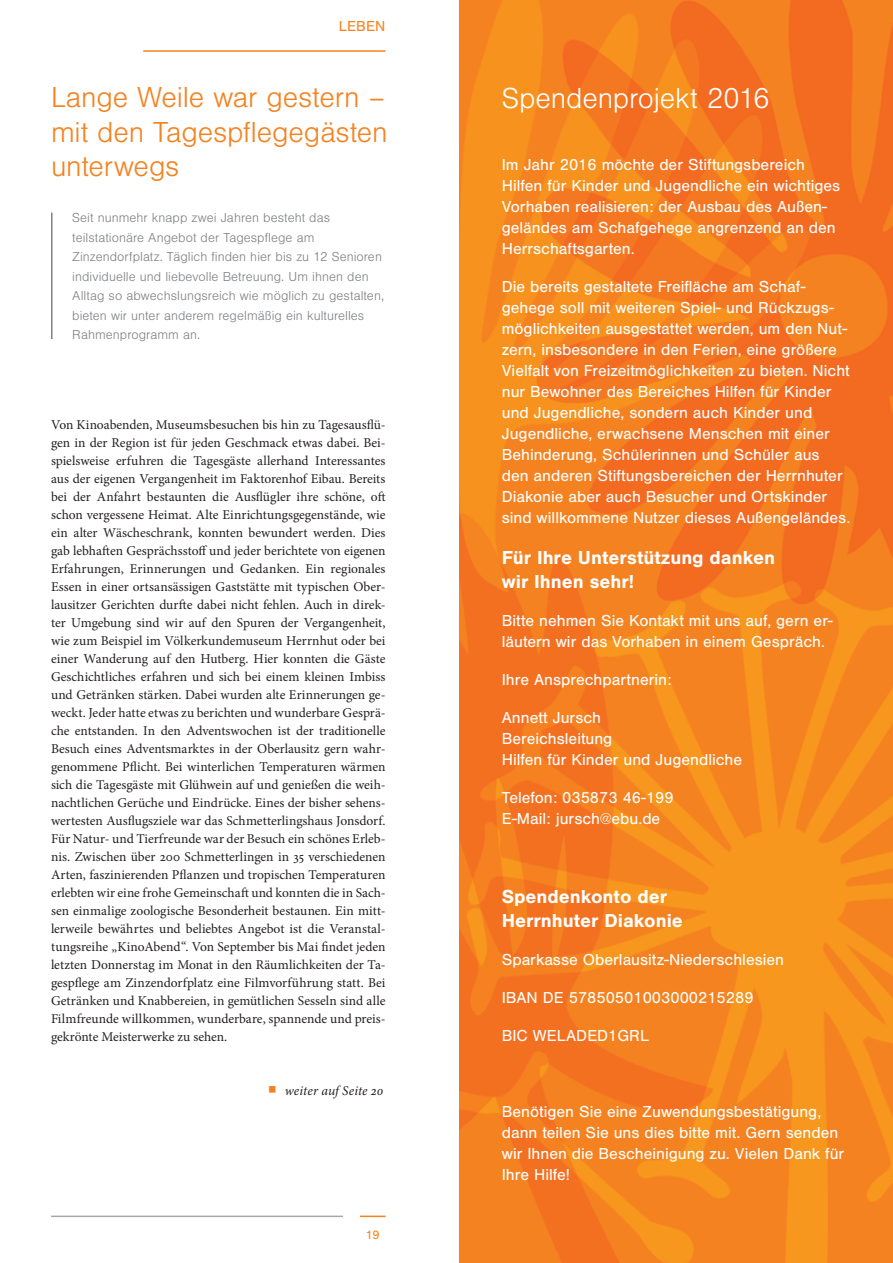
<style>
.page{position:relative;width:893px;height:1263px;background:#fff}
.page>*{position:absolute;margin:0;border:0;box-sizing:border-box;transform-origin:0 0}
.t1{font:300 30px/34.5px "Nimbus San";letter-spacing:-.005em;color:#f58220;text-align:justify}
.t2{font:300 30px "Nimbus San";letter-spacing:-.005em;color:#fff}
.t3{font:700 19.5px/24px "Nimbus San";color:#fff}
.t4{font:16.5px/21px "Nimbus San";color:#fff}
.t5{font:15px "Nimbus San";letter-spacing:.01em;color:#f58220}
.t6{font:13.5px/18px "Minion Pro";letter-spacing:-.005em;color:#231f20;text-align:justify}
.t7{font:300 13.5px/19.5px "Nimbus San";letter-spacing:.005em;color:#808285}
.t8{font:italic 13.5px "Minion Pro";letter-spacing:.005em;color:#231f20}
.t9{font:12.75px "Nimbus San";color:#f58220}
.s1{font-style:normal;font-size:22.5px;color:#f58220}
</style>
<div class="page">
<img style="left:459px;top:0;width:434px;height:1263px">
<hr style="left:51px;top:212px;width:2px;height:127px;background:#808285">
<hr style="left:51px;top:1215px;width:292px;height:2px;background:#a8a9ad">
<hr style="left:360px;top:1215px;width:26px;height:2px;background:#f58220">
<hr style="left:143px;top:50px;width:243px;height:2px;background:#f58220">
<p class="t5" style="left:339px;top:18px;width:48px">LEBEN</p>
<h1 class="t1" style="left:51px;top:81px;width:338px">Lange Weile war gestern – mit den Tagespflegegästen unterwegs</h1>
<p class="t7" style="left:72px;top:208px;width:313px">Seit nunmehr knapp zwei Jahren besteht das teilstationäre Angebot der Tagespflege am Zinzendorfplatz. Täglich finden hier bis zu 12 Senioren individuelle und liebevolle Betreuung. Um ihnen den Alltag so abwechslungsreich wie möglich zu gestalten, bieten wir unter anderem regelmäßig ein kulturelles Rahmenprogramm an.</p>
<p class="t6" style="left:51px;top:416px;width:336px">Von Kinoabenden, Museumsbesuchen bis hin zu Tagesausflü&shy;gen in der Region ist für jeden Geschmack etwas dabei. Bei&shy;spielsweise erfuhren die Tagesgäste allerhand Interessantes aus der eigenen Vergangenheit im Faktorenhof Eibau. Bereits bei der Anfahrt bestaunten die Ausflügler ihre schöne, oft schon vergessene Heimat. Alte Einrichtungsgegenstände, wie ein alter Wäscheschrank, konnten bewundert werden. Dies gab lebhaften Gesprächsstoff und jeder berichtete von eigenen Erfahrungen, Erinnerungen und Gedanken. Ein regionales Essen in einer ortsansässigen Gaststätte mit typischen Ober&shy;lausitzer Gerichten durfte dabei nicht fehlen. Auch in direk&shy;ter Umgebung sind wir auf den Spuren der Vergangenheit, wie zum Beispiel im Völkerkundemuseum Herrnhut oder bei einer Wanderung auf den Hutberg. Hier konnten die Gäste Geschichtliches erfahren und sich bei einem kleinen Imbiss und Getränken stärken. Dabei wurden alte Erinnerungen ge&shy;weckt. Jeder hatte etwas zu berichten und wunderbare Gesprä&shy;che entstanden. In den Adventswochen ist der traditionelle Besuch eines Adventsmarktes in der Oberlausitz gern wahr&shy;genommene Pflicht. Bei winterlichen Temperaturen wärmen sich die Tagesgäste mit Glühwein auf und genießen die weih&shy;nachtlichen Gerüche und Eindrücke. Eines der bisher sehens&shy;wertesten Ausflugsziele war das Schmetterlingshaus Jonsdorf.<br>Für Natur- und Tierfreunde war der Besuch ein schönes Erleb&shy;nis. Zwischen über 200 Schmetterlingen in 35 verschiedenen Arten, faszinierenden Pflanzen und tropischen Temperaturen erlebten wir eine frohe Gemeinschaft und konnten die in Sach&shy;sen einmalige zoologische Besonderheit bestaunen. Ein mitt&shy;lerweile bewährtes und beliebtes Angebot ist die Veranstal&shy;tungsreihe „KinoAbend“. Von September bis Mai findet jeden letzten Donnerstag im Monat in den Räumlichkeiten der Ta&shy;gespflege am Zinzendorfplatz eine Filmvorführung statt. Bei Getränken und Knabbereien, in gemütlichen Sesseln sind alle Filmfreunde willkommen, wunderbare, spannende und preis&shy;gekrönte Meisterwerke zu sehen.</p>
<p class="t8" style="left:268px;top:1081px;width:117px"><span class="s1">■</span> weiter auf Seite 20</p>
<p class="t9" style="left:366px;top:1228px;width:15px">19</p>
<h1 class="t2" style="left:502px;top:83px;width:270px">Spendenprojekt 2016</h1>
<p class="t4" style="left:502px;top:154px;width:340px">Im Jahr 2016 möchte der Stiftungsbereich Hilfen für Kinder und Jugendliche ein wichtiges Vorhaben realisieren: der Ausbau des Außen&shy;geländes am Schafgehege angrenzend an den Herrschaftsgarten.</p>
<p class="t4" style="left:502px;top:276px;width:350px">Die bereits gestaltete Freifläche am Schaf&shy;gehege soll mit weiteren Spiel- und Rückzugs&shy;möglichkeiten ausgestattet werden, um den Nut&shy;zern, insbesondere in den Ferien, eine größere Vielfalt von Freizeitmöglichkeiten zu bieten. Nicht nur Bewohner des Bereiches Hilfen für Kinder und Jugendliche, sondern auch Kinder und Jugendliche, erwachsene Menschen mit einer Behinderung, Schülerinnen und Schüler aus den anderen Stiftungsbereichen der Herrnhuter Diakonie aber auch Besucher und Ortskinder sind willkommene Nutzer dieses Außengeländes.</p>
<h2 class="t3" style="left:502px;top:546px;width:275px">Für Ihre Unterstützung danken wir Ihnen sehr!</h2>
<p class="t4" style="left:502px;top:610px;width:332px">Bitte nehmen Sie Kontakt mit uns auf, gern er&shy;läutern wir das Vorhaben in einem Gespräch.</p>
<p class="t4" style="left:502px;top:669px;width:171px">Ihre Ansprechpartnerin:</p>
<p class="t4" style="left:502px;top:707px;width:242px">Annett Jursch<br>Bereichsleitung<br>Hilfen für Kinder und Jugendliche</p>
<p class="t4" style="left:502px;top:787px;width:173px">Telefon: 035873 46-199<br>E-Mail: jursch@ebu.de</p>
<h2 class="t3" style="left:502px;top:885px;width:183px">Spendenkonto der<br>Herrnhuter Diakonie</h2>
<p class="t4" style="left:502px;top:949px;width:284px">Sparkasse Oberlausitz-Niederschlesien</p>
<p class="t4" style="left:502px;top:987px;width:253px">IBAN DE 57850501003000215289</p>
<p class="t4" style="left:502px;top:1025px;width:149px">BIC WELADED1GRL</p>
<p class="t4" style="left:502px;top:1101px;width:344px">Benötigen Sie eine Zuwendungsbestätigung, dann teilen Sie uns dies bitte mit. Gern senden wir Ihnen die Bescheinigung zu. Vielen Dank für Ihre Hilfe!</p>
</div>
